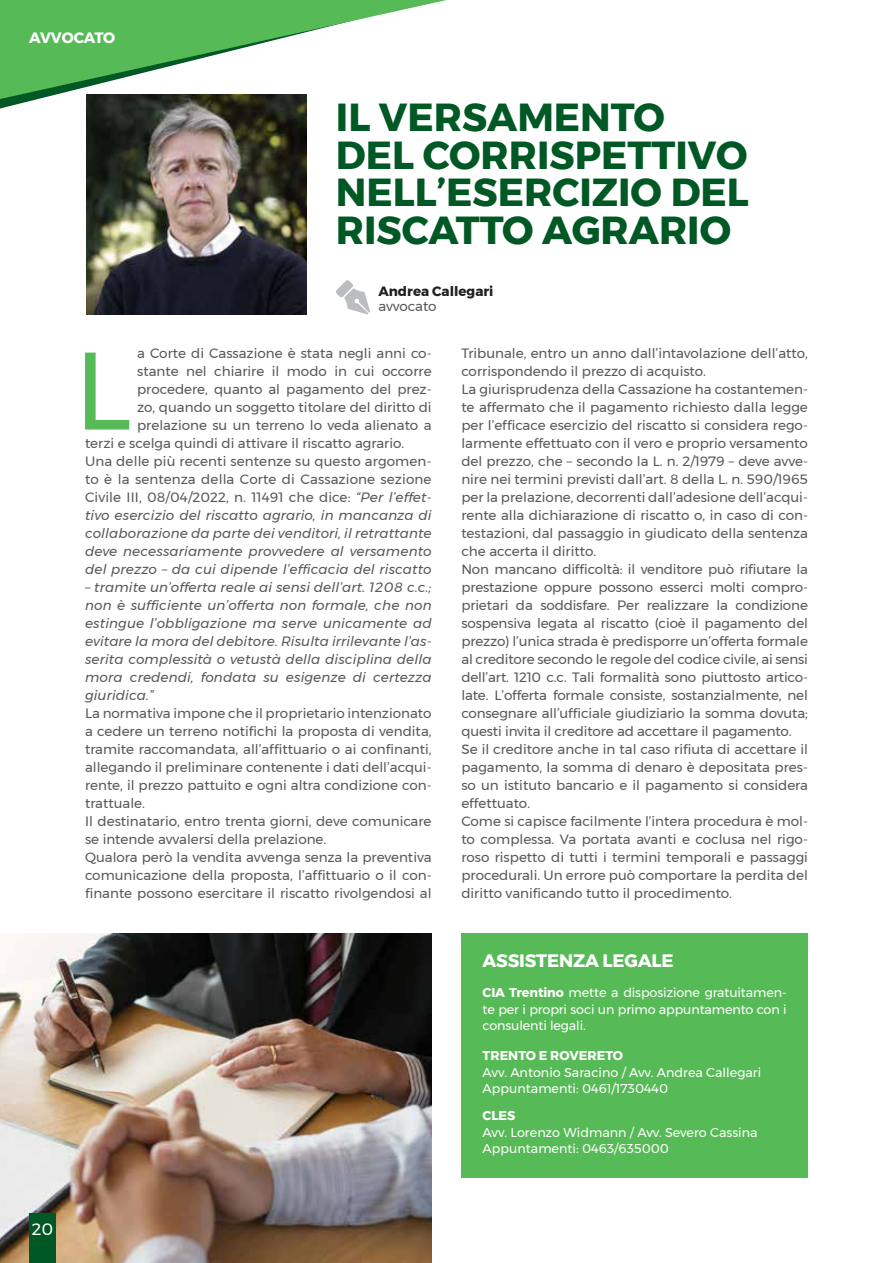
<style>
.page{position:relative;width:893px;height:1263px;background:#fff}
.page>*{position:absolute;margin:0;border:0;box-sizing:border-box;transform-origin:0 0}
.t1{font:109.95px "Gontserrat";color:#56ba56}
.Sommario{font:700 39px/37.5px "Gontserrat";color:#005824}
.t2{font:700 18px "Gontserrat";letter-spacing:-.01em;color:#fff}
.t3{font:16.5px "Gontserrat";color:#fff}
.t4{font:700 15px "Gontserrat";letter-spacing:-.01em;color:#fff}
.t5{font:13.5px/18px "Gontserrat";color:#57585a;text-align:justify}
.t6{font:italic 13.5px/18px "Gontserrat";letter-spacing:.01em;color:#57585a;text-align:justify}
.t7{font:700 13.5px "Gontserrat";color:#231f20}
.t8{font:12.75px/16.5px "Gontserrat";color:#fff;text-align:justify}
.t9{font:700 12.75px "Gontserrat";color:#fff}
.s1{font-style:normal}
.s2{font-weight:700}
</style>
<div class="page">
<svg style="left:0;top:0;width:446px;height:102px;fill:#56ba56"></svg>
<div style="left:461px;top:933px;width:347px;height:245px;background:#56ba56"></div>
<img style="left:86px;top:95px;width:220px;height:220px">
<svg style="left:336px;top:280px;width:34px;height:35px"></svg>
<img style="left:0;top:933px;width:432px;height:330px">
<div style="left:29px;top:1213px;width:27px;height:50px;background:#005824"></div>
<p class="t4" style="left:29px;top:26px;width:87px">AVVOCATO</p>
<p class="Sommario" style="left:336px;top:99px;width:414px">IL VERSAMENTO<br>DEL CORRISPETTIVO<br>NELL’ESERCIZIO DEL<br>RISCATTO AGRARIO</p>
<p class="t7" style="left:378px;top:281px;width:117px">Andrea Callegari</p>
<p class="t5" style="left:378px;top:297px;width:60px">avvocato</p>
<p class="t3" style="left:32px;top:1217px;width:23px">20</p>
<p class="t1" style="left:74px;top:306px;width:59px">L</p>
<p class="t5" style="left:137px;top:344px;width:296px">a Corte di Cassazione è stata negli anni co-</p>
<p class="t5" style="left:137px;top:362px;width:296px">stante nel chiarire il modo in cui occorre</p>
<p class="t5" style="left:137px;top:380px;width:296px">procedere, quanto al pagamento del prez-</p>
<p class="t5" style="left:137px;top:398px;width:296px">zo, quando un soggetto titolare del diritto di</p>
<p class="t5" style="left:137px;top:416px;width:296px">prelazione su un terreno lo veda alienato a</p>
<p class="t5" style="left:85px;top:434px;width:321px">terzi e scelga quindi di attivare il riscatto agrario.</p>
<p class="t6" style="left:85px;top:452px;width:348px"><span class="s1">Una delle più recenti sentenze su questo argomen&shy;to è la sentenza della Corte di Cassazione sezione Civile III, 08/04/2022, n. 11491 che dice:</span> “Per l’effet&shy;tivo esercizio del riscatto agrario, in mancanza di collaborazione da parte dei venditori, il retrattante deve necessariamente provvedere al versamento del prezzo – da cui dipende l’efficacia del riscatto</p>
<p class="t6" style="left:85px;top:578px;width:348px">– tramite un’offerta reale ai sensi dell’art. 1208 c.c.; non è sufficiente un’offerta non formale, che non estingue l’obbligazione ma serve unicamente ad evitare la mora del debitore. Risulta irrilevante l’as&shy;serita complessità o vetustà della disciplina della mora credendi, fondata su esigenze di certezza giuridica.”</p>
<p class="t5" style="left:85px;top:704px;width:348px">La normativa impone che il proprietario intenzionato a cedere un terreno notifichi la proposta di vendita, tramite raccomandata, all’affittuario o ai confinanti, allegando il preliminare contenente i dati dell’acqui&shy;rente, il prezzo pattuito e ogni altra condizione con&shy;trattuale.</p>
<p class="t5" style="left:85px;top:812px;width:348px">Il destinatario, entro trenta giorni, deve comunicare se intende avvalersi della prelazione.</p>
<p class="t5" style="left:85px;top:848px;width:348px">Qualora però la vendita avvenga senza la preventiva comunicazione della proposta, l’affittuario o il con&shy;finante possono esercitare il riscatto rivolgendosi al</p>
<p class="t5" style="left:461px;top:344px;width:348px">Tribunale, entro un anno dall’intavolazione dell’atto, corrispondendo il prezzo di acquisto.</p>
<p class="t5" style="left:461px;top:380px;width:348px">La giurisprudenza della Cassazione ha costantemen&shy;te affermato che il pagamento richiesto dalla legge per l’efficace esercizio del riscatto si considera rego&shy;larmente effettuato con il vero e proprio versamento del prezzo, che – secondo la L. n. 2/1979 – deve avve&shy;nire nei termini previsti dall’art. 8 della L. n. 590/1965 per la prelazione, decorrenti dall’adesione dell’acqui&shy;rente alla dichiarazione di riscatto o, in caso di con&shy;testazioni, dal passaggio in giudicato della sentenza che accerta il diritto.</p>
<p class="t5" style="left:461px;top:560px;width:348px">Non mancano difficoltà: il venditore può rifiutare la prestazione oppure possono esserci molti compro&shy;prietari da soddisfare. Per realizzare la condizione sospensiva legata al riscatto (cioè il pagamento del prezzo) l’unica strada è predisporre un’offerta formale al creditore secondo le regole del codice civile, ai sensi dell’art. 1210 c.c. Tali formalità sono piuttosto artico&shy;late. L’offerta formale consiste, sostanzialmente, nel consegnare all’ufficiale giudiziario la somma dovuta; questi invita il creditore ad accettare il pagamento.</p>
<p class="t5" style="left:461px;top:740px;width:348px">Se il creditore anche in tal caso rifiuta di accettare il pagamento, la somma di denaro è depositata pres&shy;so un istituto bancario e il pagamento si considera effettuato.</p>
<p class="t5" style="left:461px;top:812px;width:348px">Come si capisce facilmente l’intera procedura è mol&shy;to complessa. Va portata avanti e coclusa nel rigo&shy;roso rispetto di tutti i termini temporali e passaggi procedurali. Un errore può comportare la perdita del diritto vanificando tutto il procedimento.</p>
<p class="t2" style="left:483px;top:946px;width:192px">ASSISTENZA LEGALE</p>
<p class="t8" style="left:483px;top:984px;width:306px"><span class="s2">CIA Trentino</span> mette a disposizione gratuitamen&shy;te per i propri soci un primo appuntamento con i consulenti legali.</p>
<p class="t9" style="left:483px;top:1045px;width:142px">TRENTO E ROVERETO</p>
<p class="t8" style="left:483px;top:1064px;width:280px">Avv. Antonio Saracino / Avv. Andrea Callegari</p>
<p class="t8" style="left:483px;top:1080px;width:187px">Appuntamenti: 0461/1730440</p>
<p class="t9" style="left:483px;top:1105px;width:34px">CLES</p>
<p class="t8" style="left:483px;top:1124px;width:276px">Avv. Lorenzo Widmann / Avv. Severo Cassina</p>
<p class="t8" style="left:483px;top:1140px;width:188px">Appuntamenti: 0463/635000</p>
</div>
